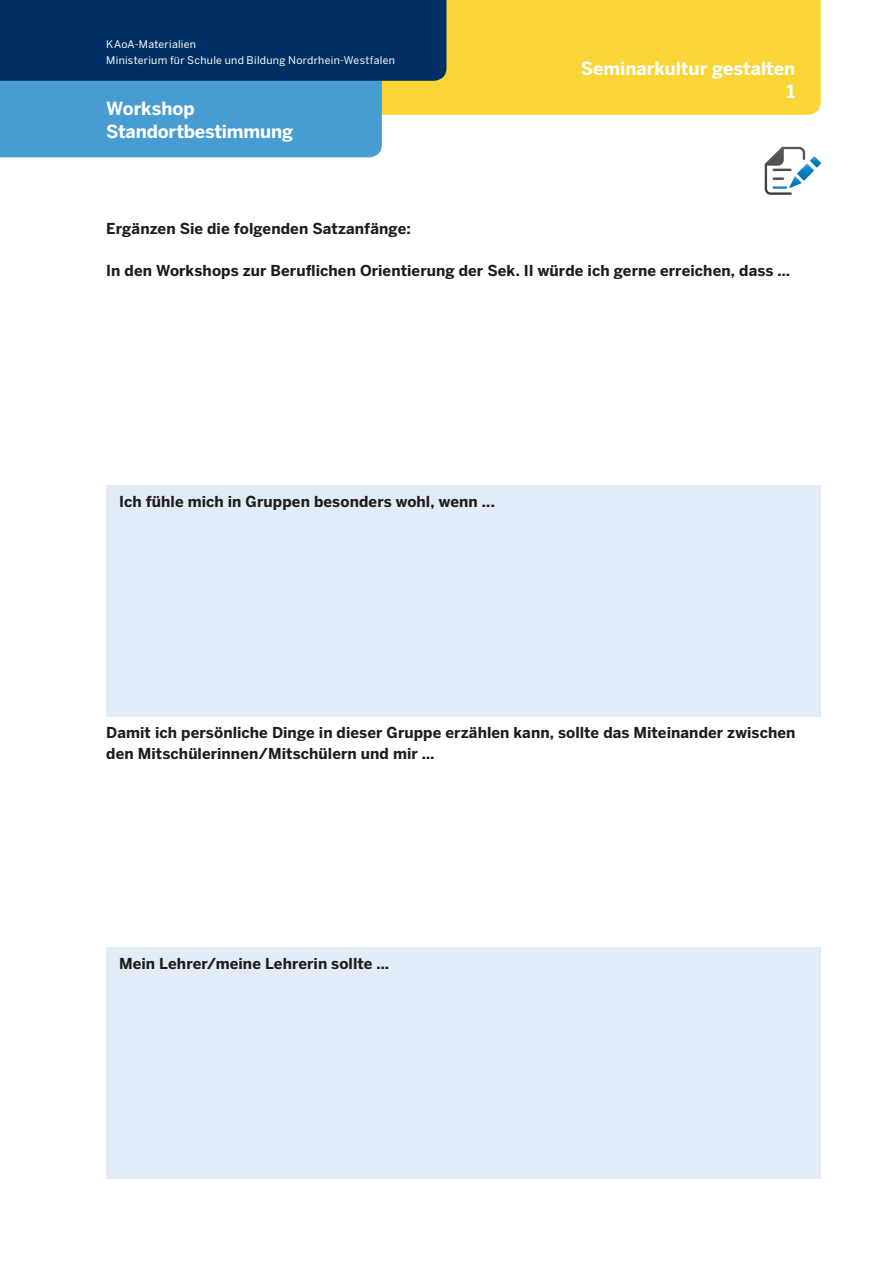
<style>
.page{position:relative;width:893px;height:1263px;background:#fff}
.page>*{position:absolute;margin:0;border:0;box-sizing:border-box;transform-origin:0 0}
.t1{font:700 18px/23.2px "Benton Sans";letter-spacing:-.005em;color:#fff;text-align:right}
.t2{font:700 15px/21px "Benton Sans";letter-spacing:.005em;color:#1d1d1b}
.t3{font:10.5px/15.8px "Benton Sans";letter-spacing:.025em;color:#fff}
</style>
<div class="page">
<div style="left:382px;top:0;width:439px;height:115px;background:#f9d538"></div>
<div style="left:0;top:81px;width:382px;height:76px;background:#479dd1"></div>
<div style="left:0;top:0;width:446px;height:81px;background:#003063"></div>
<div style="left:106px;top:948px;width:715px;height:231px;background:#e2ebf8"></div>
<div style="left:106px;top:486px;width:715px;height:231px;background:#e2ebf8"></div>
<svg style="left:765px;top:147px;width:56px;height:48px"></svg>
<p class="t3" style="left:106px;top:36px;width:290px">KAoA-Materialien<br>Ministerium für Schule und Bildung Nordrhein-Westfalen</p>
<p class="t1" style="left:106px;top:97px;width:188px;text-align:left">Workshop<br>Standortbestimmung</p>
<p class="t1" style="left:581px;top:56px;width:216px">Seminarkultur gestalten<br>1</p>
<p class="t2" style="left:106px;top:217px;width:306px">Ergänzen Sie die folgenden Satzanfänge:</p>
<p class="t2" style="left:106px;top:259px;width:685px">In den Workshops zur Beruflichen Orientierung der Sek. II würde ich gerne erreichen, dass …</p>
<p class="t2" style="left:119px;top:490px;width:377px">Ich fühle mich in Gruppen besonders wohl, wenn ...</p>
<p class="t2" style="left:106px;top:721px;width:691px">Damit ich persönliche Dinge in dieser Gruppe erzählen kann, sollte das Miteinander zwischen den Mitschülerinnen/Mitschülern und mir …</p>
<p class="t2" style="left:119px;top:952px;width:272px">Mein Lehrer/meine Lehrerin sollte …</p>
</div>
